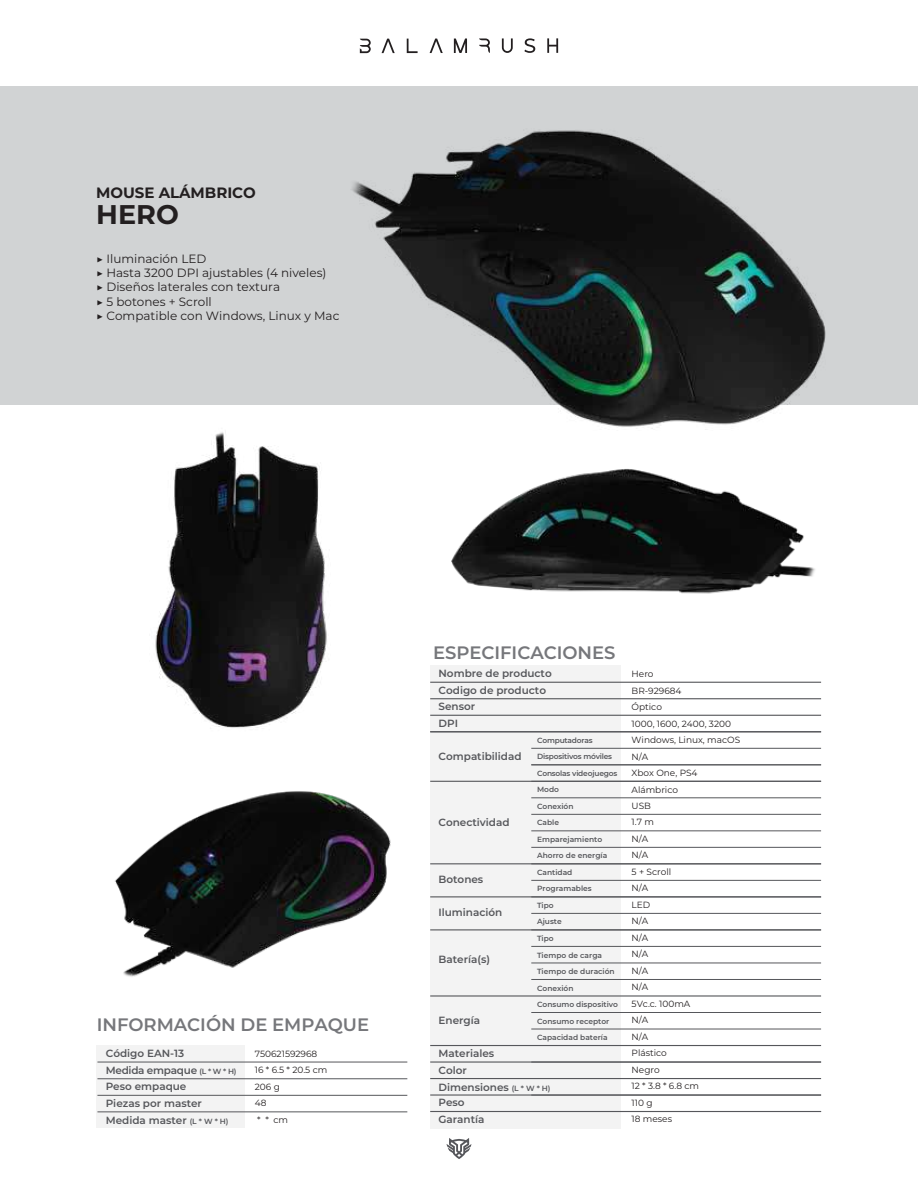
<style>
.page{position:relative;width:918px;height:1188px;background:#fff}
.page>*{position:absolute;margin:0;border:0;box-sizing:border-box;transform-origin:0 0}
.t1{font:700 27px "Montserrat";color:#231f20}
.t2{font:600 18px "Montserrat";letter-spacing:-.005em;color:#76777b}
.t3{font:700 15px "Montserrat";color:#231f20}
.t4{font:12px/14.4px "Montserrat";color:#231f20}
.t5{font:600 10.5px/16.5px "Montserrat";color:#56575b}
.t6{font:600 10.5px "Montserrat";letter-spacing:-.025em;color:#56575b}
.t7{font:9px/16.5px "Montserrat";color:#231f20}
.t8{font:600 7.5px "Montserrat";color:#56575b}
.t9{font:600 7.5px "Montserrat";letter-spacing:-.025em;color:#56575b}
.s1{font-size:7.5px}
</style>
<div class="page">
<svg style="left:447px;top:1138px;width:24px;height:21px"></svg>
<div style="left:0;top:86px;width:918px;height:319px;background:#d1d3d4"></div>
<div style="left:96px;top:1045px;width:148px;height:83px;background:#f3f3f3"></div>
<hr style="left:97px;top:1079px;width:310px;height:1px;background:#56575b">
<hr style="left:97px;top:1095px;width:310px;height:1px;background:#56575b">
<hr style="left:97px;top:1062px;width:310px;height:1px;background:#56575b">
<hr style="left:97px;top:1112px;width:310px;height:1px;background:#56575b">
<div style="left:430px;top:666px;width:191px;height:463px;background:#f3f3f3"></div>
<hr style="left:531px;top:814px;width:290px;height:1px;background:#56575b">
<hr style="left:531px;top:831px;width:290px;height:1px;background:#56575b">
<hr style="left:531px;top:847px;width:290px;height:1px;background:#56575b">
<hr style="left:531px;top:798px;width:290px;height:1px;background:#56575b">
<hr style="left:430px;top:781px;width:391px;height:1px;background:#56575b">
<hr style="left:430px;top:1045px;width:391px;height:1px;background:#56575b">
<hr style="left:430px;top:1061px;width:391px;height:2px;background:#56575b">
<hr style="left:430px;top:896px;width:391px;height:1px;background:#56575b">
<hr style="left:531px;top:897px;width:290px;height:1px;background:#56575b">
<hr style="left:531px;top:864px;width:290px;height:1px;background:#56575b">
<hr style="left:430px;top:929px;width:391px;height:1px;background:#56575b">
<hr style="left:531px;top:880px;width:290px;height:1px;background:#56575b">
<hr style="left:531px;top:979px;width:290px;height:1px;background:#56575b">
<hr style="left:531px;top:1029px;width:290px;height:1px;background:#56575b">
<hr style="left:531px;top:1012px;width:290px;height:1px;background:#56575b">
<hr style="left:531px;top:946px;width:290px;height:1px;background:#56575b">
<hr style="left:531px;top:963px;width:290px;height:1px;background:#56575b">
<hr style="left:531px;top:930px;width:290px;height:1px;background:#56575b">
<hr style="left:531px;top:913px;width:290px;height:1px;background:#56575b">
<hr style="left:430px;top:863px;width:391px;height:1px;background:#56575b">
<hr style="left:531px;top:765px;width:290px;height:1px;background:#56575b">
<hr style="left:531px;top:748px;width:290px;height:1px;background:#56575b">
<hr style="left:430px;top:1078px;width:391px;height:1px;background:#56575b">
<hr style="left:430px;top:1094px;width:391px;height:2px;background:#56575b">
<hr style="left:430px;top:1111px;width:391px;height:1px;background:#56575b">
<hr style="left:430px;top:995px;width:391px;height:2px;background:#56575b">
<hr style="left:430px;top:731px;width:391px;height:1px;background:#56575b">
<hr style="left:430px;top:682px;width:391px;height:1px;background:#56575b">
<hr style="left:430px;top:698px;width:391px;height:1px;background:#56575b">
<hr style="left:430px;top:715px;width:391px;height:1px;background:#56575b">
<img style="left:155px;top:431px;width:172px;height:296px">
<img style="left:438px;top:525px;width:384px;height:208px">
<img style="left:351px;top:38px;width:475px;height:487px">
<img style="left:115px;top:727px;width:276px;height:250px">
<h3 class="t3" style="left:96px;top:182px;width:161px">MOUSE ALÁMBRICO</h3>
<h1 class="t1" style="left:96px;top:195px;width:84px">HERO</h1>
<h3 class="t4" style="left:96px;top:251px;width:245px">▶ Iluminación LED<br>▶ Hasta 3200 DPI ajustables (4 niveles)<br>▶ Diseños laterales con textura<br>▶ 5 botones + Scroll<br>▶ Compatible con Windows, Linux y Mac</h3>
<h2 class="t2" style="left:97px;top:1012px;width:274px">INFORMACIÓN DE EMPAQUE</h2>
<p class="t5" style="left:106px;top:1045px;width:80px">Código EAN-13</p>
<p class="t5" style="left:106px;top:1078px;width:98px;line-height:17.1px">Peso empaque<br>Piezas por master</p>
<p class="t6" style="left:106px;top:1063px;width:132px">Medida empaque <span class="s1">(L * W * H)</span></p>
<p class="t5" style="left:106px;top:1111px;width:124px">Medida master <span class="s1">(L * W * H)</span></p>
<p class="t7" style="left:255px;top:1045px;width:74px">750621592968<br>16 * 6.5 * 20.5 cm<br>206 g<br>48<br>* * cm</p>
<h2 class="t2" style="left:433px;top:640px;width:184px">ESPECIFICACIONES</h2>
<p class="t5" style="left:439px;top:665px;width:115px">Nombre de producto<br>Codigo de producto<br>Sensor</p>
<p class="t5" style="left:439px;top:714px;width:21px">DPI</p>
<p class="t5" style="left:439px;top:748px;width:85px">Compatibilidad</p>
<p class="t5" style="left:439px;top:814px;width:73px">Conectividad</p>
<p class="t5" style="left:439px;top:871px;width:46px">Botones</p>
<p class="t5" style="left:439px;top:903px;width:65px">Iluminación</p>
<p class="t5" style="left:439px;top:951px;width:53px">Batería(s)</p>
<p class="t5" style="left:439px;top:1011px;width:43px">Energía</p>
<p class="t9" style="left:537px;top:735px;width:57px">Computadoras</p>
<p class="t9" style="left:537px;top:751px;width:77px">Dispositivos móviles</p>
<p class="t9" style="left:537px;top:768px;width:82px">Consolas videojuegos</p>
<p class="t8" style="left:537px;top:784px;width:23px">Modo</p>
<p class="t8" style="left:537px;top:801px;width:38px">Conexión</p>
<p class="t8" style="left:537px;top:817px;width:23px">Cable</p>
<p class="t8" style="left:537px;top:834px;width:67px">Emparejamiento</p>
<p class="t8" style="left:537px;top:850px;width:72px">Ahorro de energía</p>
<p class="t8" style="left:537px;top:867px;width:37px">Cantidad</p>
<p class="t8" style="left:537px;top:883px;width:56px">Programables</p>
<p class="t8" style="left:537px;top:900px;width:18px">Tipo</p>
<p class="t8" style="left:537px;top:916px;width:26px">Ajuste</p>
<p class="t8" style="left:537px;top:933px;width:18px">Tipo</p>
<p class="t8" style="left:537px;top:950px;width:67px">Tiempo de carga</p>
<p class="t8" style="left:537px;top:966px;width:79px">Tiempo de duración</p>
<p class="t8" style="left:537px;top:983px;width:38px">Conexión</p>
<p class="t8" style="left:537px;top:999px;width:82px">Consumo dispositivo</p>
<p class="t8" style="left:537px;top:1016px;width:74px">Consumo receptor</p>
<p class="t8" style="left:537px;top:1032px;width:72px">Capacidad batería</p>
<p class="t5" style="left:439px;top:1045px;width:114px">Materiales<br>Color<br>Dimensiones <span class="s1">(L * W * H)</span></p>
<p class="t5" style="left:439px;top:1094px;width:47px;line-height:17.1px">Peso<br>Garantía</p>
<p class="t7" style="left:632px;top:665px;width:110px">Hero<br>BR-929684<br>Óptico<br>1000, 1600, 2400, 3200<br>Windows, Linux, macOS<br>N/A<br>Xbox One, PS4<br>Alámbrico<br>USB<br>1.7 m<br>N/A<br>N/A<br>5 + Scroll<br>N/A<br>LED<br>N/A<br>N/A<br>N/A<br>N/A<br>N/A<br>5Vc.c. 100mA<br>N/A<br>N/A<br>Plástico<br>Negro<br>12 * 3.8 * 6.8 cm<br>110 g<br>18 meses</p>
</div>
